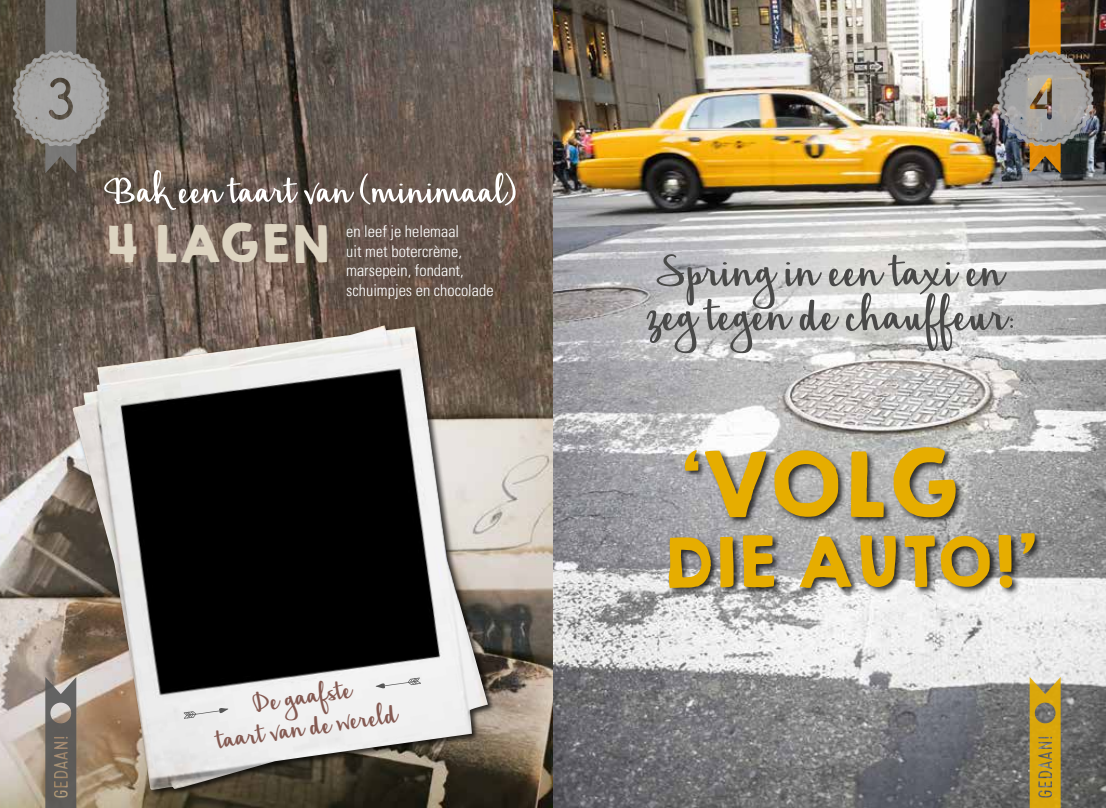
<style>
.page{position:relative;width:1106px;height:808px;background:#fff}
.page>*{position:absolute;margin:0;border:0;box-sizing:border-box;transform-origin:0 0}
.t1{font:81.3px "KGHAPPY Solid";color:#e6ad00}
.t2{font:69.45px "Hickory Jack";color:#494948}
.t3{font:62.4px "KGHAPPY Solid";letter-spacing:-.01em;color:#e6ad00}
.t4{font:56.4px "Hickory Jack";color:#fff}
.t5{font:46.05px "KGHAPPY Solid";color:#ddd4c1}
.t6{font:40.65px/31px "Hickory Jack";color:#845a52;text-align:center}
.t7{font:300 condensed 16.35px/19.5px "Univers";color:#fff}
</style>
<div class="page">
<img style="left:0;top:0;width:553px;height:808px">
<div style="left:71px;top:324px;width:425px;height:474px;background:#000;opacity:.75"></div>
<img style="left:72px;top:325px;width:416px;height:466px">
<img style="left:553px;top:0;width:553px;height:808px">
<svg style="left:183px;top:708px;width:45px;height:11px"></svg>
<svg style="left:376px;top:677px;width:45px;height:11px"></svg>
<div style="left:667px;top:445px;width:376px;height:151px;background:#000;opacity:.75"></div>
<svg style="left:1029px;top:677px;width:31px;height:131px;background:#c49d28"></svg>
<svg style="left:45px;top:677px;width:31px;height:131px;background:#736d68"></svg>
<svg style="left:1029px;top:0;width:31px;height:50px;background:#de8806"></svg>
<svg style="left:1029px;top:146px;width:31px;height:27px"></svg>
<img style="left:997px;top:50px;width:96px;height:96px">
<div style="left:45px;top:0;width:31px;height:50px;background:#787776"></div>
<svg style="left:45px;top:146px;width:31px;height:27px"></svg>
<img style="left:13px;top:50px;width:96px;height:96px">
<h3 class="t4" style="left:104px;top:164px;width:414px">Bak een taart van (minimaal)</h3>
<h3 class="t5" style="left:104px;top:208px;width:227px">4 LAGEN</h3>
<p class="t7" style="left:346px;top:221px;width:149px">en leef je helemaal<br>uit met botercrème, marsepein, fondant, schuimpjes en chocolade</p>
<h3 class="t6" style="left:210px;top:696px;width:184px;rotate:-8deg">De gaafste<br>taart van de wereld</h3>
<h2 class="t2" style="left:656px;top:238px;width:348px">Spring in een taxi en</h2>
<h2 class="t2" style="left:645px;top:282px;width:370px">zeg tegen de chauffeur:</h2>
<h1 class="t1" style="left:682px;top:422px;width:277px"><sup>‘</sup>VOLG</h1>
<h3 class="t3" style="left:661px;top:514px;width:376px">DIE AUTO!’</h3>
</div>
